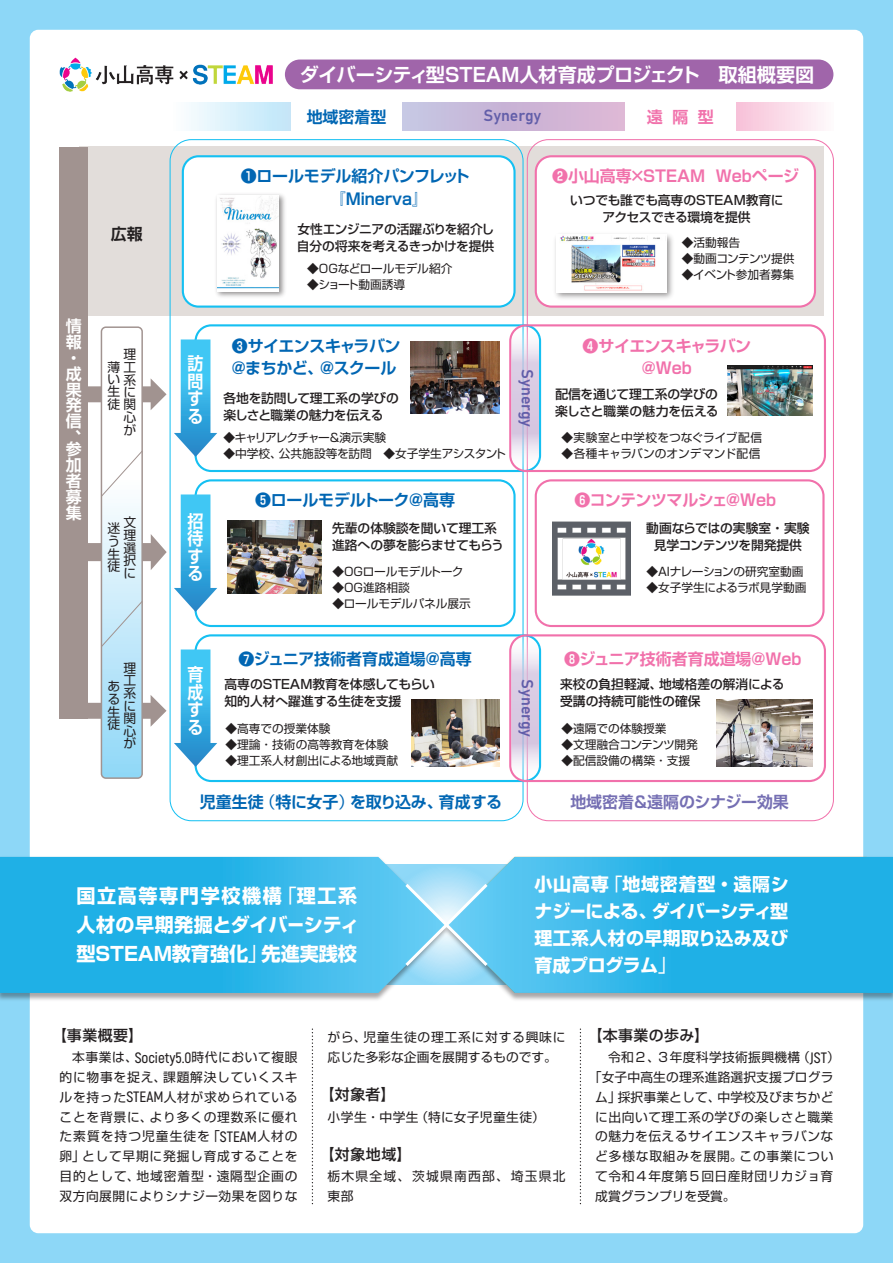
<style>
.page{position:relative;width:893px;height:1263px;background:#8dd7f7}
.page>*{position:absolute;margin:0;border:0;box-sizing:border-box;transform-origin:0 0}
.t1{font:700 19.2px/28.8px "Shin Go Pro";color:#fff;text-align:justify}
.t2{font:700 19.2px "Shin Go Pro De";color:#fff}
.t3{font:700 18px/27.2px "Shin Go Pro";letter-spacing:.015em;color:#fff;text-align:justify}
.t4{font:700 17.55px/17.5px "Shin Go Pro De";color:#fff;text-align:justify;scale:.91 1}
.t5{font:700 15.9px/22.4px "Shin Go Pro De";letter-spacing:-.01em;color:#0166b3;text-align:center}
.t6{font:700 15.9px "Shin Go Pro De";color:#f171ab}
.t7{font:700 15.9px/22.4px "Shin Go Pro De";letter-spacing:-.03em;color:#f171ab;text-align:center}
.t8{font:700 15.9px/22.4px "Shin Go Pro De";letter-spacing:-.03em;color:#0166b3}
.t9{font:15.9px "Bahnschrift";color:#625ea9}
.t10{font:700 15.9px "Shin Go Pro De";color:#756fb3}
.t11{font:700 15.9px/15.9px "Shin Go Pro De";color:#fff}
.t12{font:700 15.9px "Shin Go Pro De";color:#231f20}
.t13{font:500 14.85px "Shin Go Pro";letter-spacing:.035em;color:#231f20}
.t14{font:12.75px/12.6px "Shin Go Pro";letter-spacing:.04em;color:#231f20;text-align:justify}
.t15{font:500 12.75px/17px "Shin Go Pro";letter-spacing:-.01em;color:#231f20}
.t16{font:12.75px/19.8px "Shin Go Pro";color:#231f20}
.t17{font:12.75px "Shin Go Pro";letter-spacing:.01em;color:#231f20}
.t18{font:12.75px/19.8px "Shin Go Pro";letter-spacing:.095em;color:#231f20}
.t19{font:12.75px "Shin Go Pro";letter-spacing:.06em;color:#231f20}
.t20{font:11.7px "Shin Go Pro";color:#231f20}
.t21{font:11.7px "Shin Go Pro";letter-spacing:-.04em;color:#231f20}
.t22{font:11.7px "Shin Go Pro";letter-spacing:-.09em;color:#231f20}
.t23{font:11.7px "Shin Go Pro";letter-spacing:-.03em;color:#231f20}
.t24{font:11.7px "Shin Go Pro";letter-spacing:-.05em;color:#231f20}
.s1{font-family:"Shin Go Pro";font-weight:400}
.s2{font-weight:400}
.s3{font-family:"Akrobat";font-weight:600;font-size:15px}
</style>
<div class="page">
<div style="left:30px;top:30px;width:833px;height:1203px;background:#fff;border-radius:9px"></div>
<div style="left:79px;top:147px;width:744px;height:169px;background:#e2ddda"></div>
<div style="left:60px;top:147px;width:28px;height:572px;background:#a19390"></div>
<svg style="left:88px;top:327px;width:79px;height:451px"></svg>
<div style="left:183px;top:156px;width:331px;height:151px;background:#fff;border-radius:16px"></div>
<div style="left:182px;top:155px;width:334px;height:153px;border:2px solid #15c0f2;border-radius:16px"></div>
<div style="left:195px;top:324px;width:346px;height:148px;border:2px solid #15c0f2;border-radius:16px"></div>
<div style="left:195px;top:479px;width:321px;height:148px;border:2px solid #15c0f2;border-radius:16px"></div>
<div style="left:195px;top:634px;width:346px;height:148px;border:2px solid #15c0f2;border-radius:16px"></div>
<div style="left:536px;top:156px;width:279px;height:151px;background:#fff;border-radius:16px"></div>
<div style="left:535px;top:155px;width:281px;height:153px;border:2px solid #f171ab;border-radius:16px"></div>
<div style="left:509px;top:324px;width:317px;height:148px;border:2px solid #f171ab;border-radius:16px"></div>
<div style="left:535px;top:479px;width:289px;height:148px;border:2px solid #f171ab;border-radius:16px"></div>
<div style="left:509px;top:634px;width:317px;height:148px;border:2px solid #f171ab;border-radius:16px"></div>
<svg style="left:312px;top:1029px;width:1px;height:175px"></svg>
<svg style="left:580px;top:1029px;width:1px;height:175px"></svg>
<svg style="left:189px;top:102px;width:635px;height:28px"></svg>
<div style="left:285px;top:60px;width:548px;height:29px;background:#a065aa;border-radius:15px"></div>
<div style="left:625px;top:102px;width:111px;height:28px;background:#fff"></div>
<div style="left:291px;top:102px;width:111px;height:28px;background:#fff"></div>
<svg style="left:174px;top:339px;width:43px;height:118px"></svg>
<svg style="left:174px;top:494px;width:43px;height:118px"></svg>
<svg style="left:174px;top:649px;width:43px;height:118px"></svg>
<img style="left:216px;top:194px;width:69px;height:103px">
<img style="left:217px;top:195px;width:61px;height:96px">
<svg style="left:511px;top:328px;width:28px;height:141px"></svg>
<svg style="left:511px;top:638px;width:28px;height:141px"></svg>
<img style="left:411px;top:342px;width:89px;height:72px">
<img style="left:507px;top:855px;width:386px;height:148px">
<svg style="left:453px;top:857px;width:440px;height:136px"></svg>
<img style="left:0;top:855px;width:453px;height:148px">
<svg style="left:0;top:857px;width:446px;height:136px"></svg>
<svg style="left:402px;top:881px;width:89px;height:88px"></svg>
<img style="left:555px;top:234px;width:118px;height:65px">
<img style="left:556px;top:235px;width:110px;height:57px">
<img style="left:727px;top:366px;width:85px;height:50px">
<img style="left:228px;top:521px;width:94px;height:72px">
<img style="left:552px;top:521px;width:79px;height:75px">
<img style="left:412px;top:699px;width:88px;height:68px">
<img style="left:717px;top:699px;width:95px;height:68px">
<img style="left:60px;top:58px;width:213px;height:33px">
<h1 class="t2" style="left:300px;top:59px;width:516px">ダイバーシティ型STEAM人材育成プロジェクト　取組概要図</h1>
<p class="t12" style="left:111px;top:221px;width:33px">広報</p>
<p class="t11" style="left:66px;top:316px;width:17px">情報・成果発信、</p>
<p class="t11" style="left:66px;top:439px;width:17px;text-align:justify">参加者募集</p>
<p class="t14" style="left:108px;top:346px;width:30px;text-align:right">理<br>薄工い系生に徒関　心が</p>
<p class="t14" style="left:108px;top:520px;width:14px;text-align:left">迷う生徒</p>
<p class="t14" style="left:124px;top:514px;width:14px">文理選択に</p>
<p class="t14" style="left:124px;top:660px;width:14px">理工系に関心が</p>
<p class="t14" style="left:108px;top:679px;width:14px">ある生徒</p>
<p class="t5" style="left:307px;top:104px;width:81px">地域密着型</p>
<p class="t9" style="left:484px;top:103px;width:59px">Synergy</p>
<p class="t6" style="left:647px;top:104px;width:68px">遠隔型</p>
<h3 class="t4" style="left:188px;top:353px;width:19px">訪問する</h3>
<h3 class="t4" style="left:188px;top:510px;width:18px">招待する</h3>
<h3 class="t4" style="left:188px;top:664px;width:19px">育成する</h3>
<p class="t5" style="left:241px;top:163px;width:230px">❶ロールモデル紹介パンフレット　　　『Minerva』</p>
<p class="t15" style="left:297px;top:219px;width:199px">女性エンジニアの活躍ぶりを紹介し自分の将来を考えるきっかけを提供</p>
<p class="t20" style="left:307px;top:259px;width:147px">◆OGなどロールモデル紹介</p>
<p class="t21" style="left:307px;top:275px;width:99px">◆ショート動画誘導</p>
<p class="t6" style="left:552px;top:163px;width:249px">❷小山高専×STEAM Webページ</p>
<p class="t15" style="left:570px;top:190px;width:215px;text-align:center">いつでも誰でも高専のSTEAM教育にアクセスできる環境を提供</p>
<p class="t20" style="left:682px;top:233px;width:60px">◆活動報告</p>
<p class="t24" style="left:682px;top:249px;width:114px">◆動画コンテンツ提供</p>
<p class="t20" style="left:682px;top:265px;width:114px">◆イベント参加者募集</p>
<p class="t8" style="left:231px;top:332px;width:171px">❸サイエンスキャラバン＠まちかど、＠スクール</p>
<p class="t15" style="left:223px;top:388px;width:177px">各地を訪問して理工系の学びの楽しさと職業の魅力を伝える</p>
<p class="t9" style="left:539px;top:369px;width:59px;rotate:90deg">Synergy</p>
<p class="t7" style="left:583px;top:332px;width:170px">❹サイエンスキャラバン＠Web</p>
<p class="t15" style="left:555px;top:384px;width:165px">配信を通じて理工系の学びの楽しさと職業の魅力を伝える</p>
<p class="t22" style="left:223px;top:428px;width:164px">◆キャリアレクチャー＆演示実験</p>
<p class="t20" style="left:223px;top:444px;width:284px">◆中学校、公共施設等を訪問　◆女子学生アシスタント</p>
<p class="t20" style="left:561px;top:428px;width:202px">◆実験室と中学校をつなぐライブ配信</p>
<p class="t20" style="left:561px;top:444px;width:201px">◆各種キャラバンのオンデマンド配信</p>
<p class="t5" style="left:255px;top:487px;width:201px">❺ロールモデルトーク＠高専</p>
<p class="t7" style="left:575px;top:487px;width:203px">❻コンテンツマルシェ＠Web</p>
<p class="t15" style="left:332px;top:518px;width:173px">先輩の体験談を聞いて理工系進路への夢を膨らませてもらう</p>
<p class="t15" style="left:646px;top:518px;width:165px;text-align:center">動画ならではの実験室・実験見学コンテンツを開発提供</p>
<p class="t23" style="left:332px;top:562px;width:133px">◆OGロールモデルトーク</p>
<p class="t20" style="left:332px;top:578px;width:79px">◆OG進路相談</p>
<p class="t20" style="left:332px;top:594px;width:140px">◆ロールモデルパネル展示</p>
<p class="t20" style="left:646px;top:562px;width:159px">◆AIナレーションの研究室動画</p>
<p class="t20" style="left:646px;top:578px;width:162px">◆女子学生によるラボ見学動画</p>
<p class="t5" style="left:238px;top:645px;width:235px">❼ジュニア技術者育成道場＠高専</p>
<p class="t6" style="left:564px;top:645px;width:239px">❽ジュニア技術者育成道場＠Web</p>
<p class="t15" style="left:225px;top:674px;width:212px">高専のSTEAM教育を体感してもらい知的人材へ躍進する生徒を支援</p>
<p class="t20" style="left:225px;top:719px;width:118px">◆高専での授業体験　</p>
<p class="t20" style="left:225px;top:735px;width:165px">◆理論・技術の高等教育を体験</p>
<p class="t20" style="left:225px;top:751px;width:174px">◆理工系人材創出による地域貢献</p>
<p class="t9" style="left:539px;top:679px;width:59px;rotate:90deg">Synergy</p>
<p class="t15" style="left:560px;top:674px;width:226px">来校の負担軽減、地域格差の解消による受講の持続可能性の確保</p>
<p class="t20" style="left:561px;top:719px;width:107px">◆遠隔での体験授業</p>
<p class="t21" style="left:561px;top:735px;width:138px">◆文理融合コンテンツ開発</p>
<p class="t20" style="left:561px;top:751px;width:130px">◆配信設備の構築・支援</p>
<p class="t5" style="left:200px;top:789px;width:304px">児童生徒<span class="s1">（</span>特に女子<span class="s1">）</span>を取り込み、育成する</p>
<p class="t10" style="left:570px;top:789px;width:220px">地域密着＆遠隔のシナジー効果</p>
<h1 class="t1" style="left:77px;top:880px;width:284px">国立高等専門学校機構<span class="s2">「</span>理工系人材の早期発掘とダイバーシティ型STEAM教育強化<span class="s2">」</span>先進実践校</h1>
<h2 class="t3" style="left:534px;top:868px;width:256px">小山高専<span class="s2">「</span>地域密着型・遠隔シナジーによる、ダイバーシティ型理工系人材の早期取り込み及び育成プログラム<span class="s2">」</span></h2>
<p class="t13" style="left:52px;top:1023px;width:92px">【事業概要】</p>
<p class="t14" style="left:60px;top:1046px;width:240px;line-height:19.8px">　本事業は、<span class="s3">Society5.0</span>時代において複眼的に物事を捉え、課題解決していくスキルを持った<span class="s3">STEAM</span>人材が求められていることを背景に、より多くの理数系に優れた素質を持つ児童生徒を「<span class="s3">STEAM</span>人材の卵」として早期に発掘し育成することを目的として、地域密着型・遠隔型企画の双方向展開によりシナジー効果を図りな</p>
<p class="t16" style="left:327px;top:1026px;width:240px">がら、児童生徒の理工系に対する興味に応じた多彩な企画を展開するものです。</p>
<p class="t13" style="left:320px;top:1082px;width:77px">【対象者】</p>
<p class="t14" style="left:327px;top:1109px;width:219px">小学生・中学生（特に女子児童生徒）</p>
<p class="t13" style="left:320px;top:1142px;width:93px">【対象地域】</p>
<p class="t18" style="left:327px;top:1164px;width:240px">栃木県全域、茨城県南西部、埼玉県北東部</p>
<p class="t13" style="left:588px;top:1023px;width:123px">【本事業の歩み】</p>
<p class="t14" style="left:595px;top:1049px;width:246px">　令和２、３年度科学技術振興機構（<span class="s3">JST</span>）</p>
<p class="t17" style="left:589px;top:1067px;width:246px">「女子中高生の理系進路選択支援プログラ</p>
<p class="t17" style="left:595px;top:1086px;width:240px">ム」採択事業として、中学校及びまちかど</p>
<p class="t14" style="left:595px;top:1109px;width:240px">に出向いて理工系の学びの楽しさと職業</p>
<p class="t14" style="left:595px;top:1129px;width:240px">の魅力を伝えるサイエンスキャラバンな</p>
<p class="t19" style="left:595px;top:1146px;width:240px">ど多様な取組みを展開。この事業につい</p>
<p class="t14" style="left:595px;top:1168px;width:240px">て令和４年度第５回日産財団リカジョ育</p>
<p class="t16" style="left:595px;top:1184px;width:142px">成賞グランプリを受賞。</p>
</div>
